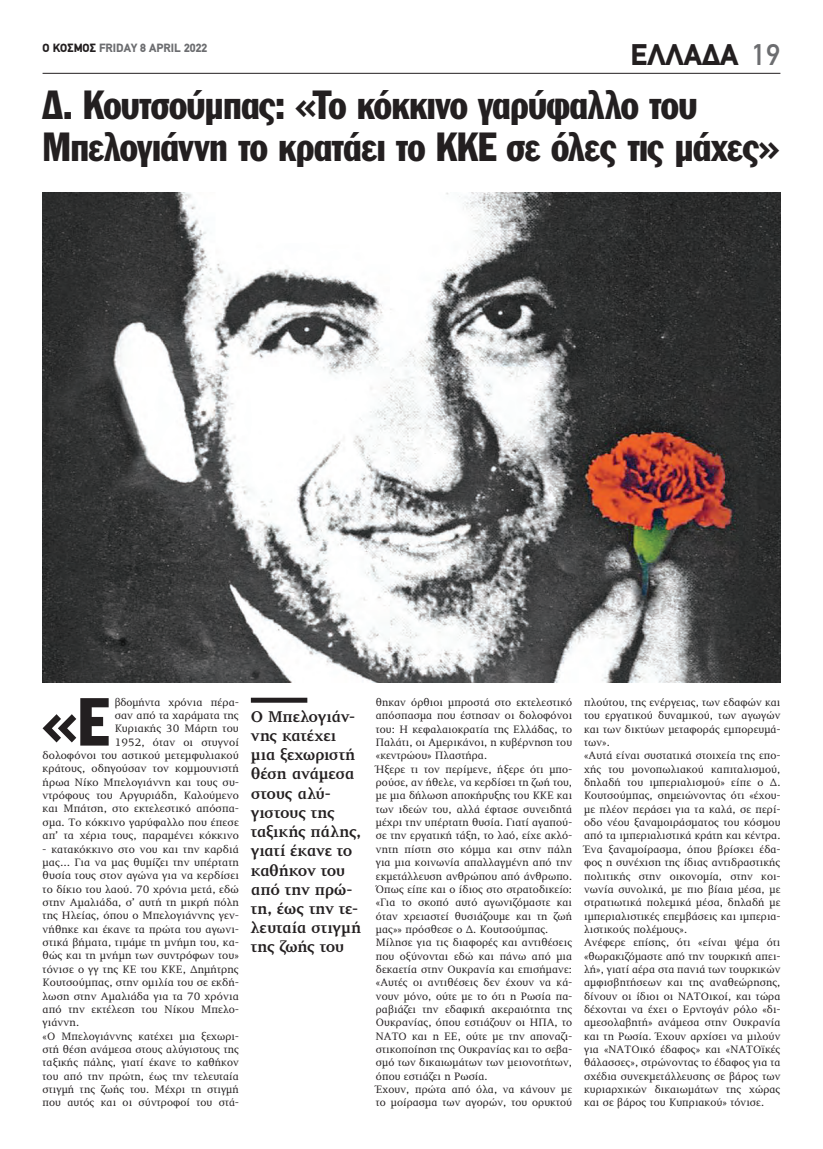
<style>
.page{position:relative;width:823px;height:1149px;background:#fff}
.page>*{position:absolute;margin:0;border:0;box-sizing:border-box;transform-origin:0 0}
.t1{font:66.6px "Franklin Gothic Greek Cond";color:#231f20}
.t2{font:40px/42px "Franklin Gothic Greek Cond";letter-spacing:-.015em;color:#231f20}
.t3{font:900 30px "PF Din Text";color:#231f20}
.t4{font:700 16px/19.2px "PF Diplomat";letter-spacing:-.015em;color:#231f20}
.t5{font:900 12px "PF Din Text";color:#6c6d70}
.t6{font:11px/13.3px "PF Diplomat";letter-spacing:.01em;color:#231f20}
.s1{color:#231f20}
.s2{font-weight:500;color:#6c6d70}
</style>
<div class="page">
<hr style="left:43px;top:73px;width:737px;height:1px;background:#231f20">
<div style="left:251px;top:697px;width:56px;height:5px;background:#231f20"></div>
<img style="left:43px;top:193px;width:737px;height:489px">
<p class="t5" style="left:43px;top:40px;width:166px"><span class="s1">Ο ΚΟΣΜΟΣ</span> FRIDAY 8 APRIL 2022</p>
<h3 class="t3" style="left:630px;top:37px;width:109px">ΕΛΛΑΔΑ</h3>
<h3 class="t3" style="left:637px;top:37px;width:144px">ΔΙΕΘΝΗ <span class="s2">19</span></h3>
<h2 class="t2" style="left:43px;top:84px;width:738px">Δ. Κουτσούμπας: «Το κόκκινο γαρύφαλλο του<br>Μπελογιάννη το κρατάει το ΚΚΕ σε όλες τις μάχες»</h2>
<p class="t6" style="left:43px;top:695px;width:198px;text-align:right">βδομήντα χρόνια πέρα-<br>σαν από τα χαράματα της<br>Κυριακής 30 Μάρτη του<br>1952, όταν οι στυγνοί<br>δολοφόνοι του αστικού μετεμφυλιακού κράτους, οδηγούσαν τον κομμουνιστή ήρωα Νίκο Μπελογιάννη και τους συ&shy;ντρόφους του Αργυριάδη, Καλούμενο και Μπάτση, στο εκτελεστικό απόσπα&shy;σμα. Το κόκκινο γαρύφαλλο που έπεσε απ’ τα χέρια τους, παραμένει κόκκινο</p>
<p class="t6" style="left:43px;top:842px;width:198px">- κατακόκκινο στο νου και την καρδιά μας… Για να μας θυμίζει την υπέρτατη θυσία τους στον αγώνα για να κερδίσει το δίκιο του λαού. 70 χρόνια μετά, εδώ στην Αμαλιάδα, σ’ αυτή τη μικρή πόλη της Ηλείας, όπου ο Μπελογιάννης γεν&shy;νήθηκε και έκανε τα πρώτα του αγωνι&shy;στικά βήματα, τιμάμε τη μνήμη του, κα&shy;θώς και τη μνήμη των συντρόφων του» τόνισε ο γγ της ΚΕ του ΚΚΕ, Δημήτρης Κουτσούμπας, στην ομιλία του σε εκδή&shy;λωση στην Αμαλιάδα για τα 70 χρόνια από την εκτέλεση του Νίκου Μπελο&shy;γιάννη.<br>«Ο Μπελογιάννης κατέχει μια ξεχωρι&shy;στή θέση ανάμεσα στους αλύγιστους της ταξικής πάλης, γιατί έκανε το καθήκον του από την πρώτη, έως την τελευταία στιγμή της ζωής του. Μέχρι τη στιγμή που αυτός και οι σύντροφοί του στά-</p>
<h1 class="t1" style="left:42px;top:684px;width:68px">«Ε</h1>
<h3 class="t4" style="left:251px;top:706px;width:112px">Ο Μπελογιάν&shy;νης κατέχει μια ξεχωριστή θέση ανάμεσα στους αλύ&shy;γιστους της ταξικής πάλης, γιατί έκανε το καθήκον του από την πρώ&shy;τη, έως την τε&shy;λευταία στιγμή της ζωής του</h3>
<p class="t6" style="left:375px;top:695px;width:198px">θηκαν όρθιοι μπροστά στο εκτελεστικό απόσπασμα που έστησαν οι δολοφόνοι του: Η κεφαλαιοκρατία της Ελλάδας, το Παλάτι, οι Αμερικάνοι, η κυβέρνηση του «κεντρώου» Πλαστήρα.<br>Ήξερε τι τον περίμενε, ήξερε ότι μπο&shy;ρούσε, αν ήθελε, να κερδίσει τη ζωή του, με μια δήλωση αποκήρυξης του ΚΚΕ και των ιδεών του, αλλά έφτασε συνειδητά μέχρι την υπέρτατη θυσία. Γιατί αγαπού&shy;σε την εργατική τάξη, το λαό, είχε ακλό&shy;νητη πίστη στο κόμμα και στην πάλη για μια κοινωνία απαλλαγμένη από την εκμετάλλευση ανθρώπου από άνθρωπο.<br>Όπως είπε και ο ίδιος στο στρατοδικείο: «Για το σκοπό αυτό αγωνιζόμαστε και όταν χρειαστεί θυσιάζουμε και τη ζωή μας»» πρόσθεσε ο Δ. Κουτσούμπας.<br>Μίλησε για τις διαφορές και αντιθέσεις που οξύνονται εδώ και πάνω από μια δεκαετία στην Ουκρανία και επισήμανε: «Αυτές οι αντιθέσεις δεν έχουν να κά&shy;νουν μόνο, ούτε με το ότι η Ρωσία πα&shy;ραβιάζει την εδαφική ακεραιότητα της Ουκρανίας, όπου εστιάζουν οι ΗΠΑ, το ΝΑΤΟ και η ΕΕ, ούτε με την αποναζι&shy;στικοποίηση της Ουκρανίας και το σεβα&shy;σμό των δικαιωμάτων των μειονοτήτων, όπου εστιάζει η Ρωσία.<br>Έχουν, πρώτα από όλα, να κάνουν με το μοίρασμα των αγορών, του ορυκτού</p>
<p class="t6" style="left:583px;top:695px;width:198px">πλούτου, της ενέργειας, των εδαφών και του εργατικού δυναμικού, των αγωγών και των δικτύων μεταφοράς εμπορευμά&shy;των».<br>«Aυτά είναι συστατικά στοιχεία της επο&shy;χής του μονοπωλιακού καπιταλισμού, δηλαδή του ιμπεριαλισμού» είπε ο Δ.<br>Κουτσούμπας, σημειώνοντας ότι «έχου&shy;με πλέον περάσει για τα καλά, σε περί&shy;οδο νέου ξαναμοιράσματος του κόσμου από τα ιμπεριαλιστικά κράτη και κέντρα.<br>Ένα ξαναμοίρασμα, όπου βρίσκει έδα&shy;φος η συνέχιση της ίδιας αντιδραστικής πολιτικής στην οικονομία, στην κοι&shy;νωνία συνολικά, με πιο βίαια μέσα, με στρατιωτικά πολεμικά μέσα, δηλαδή με ιμπεριαλιστικές επεμβάσεις και ιμπερια&shy;λιστικούς πολέμους».<br>Ανέφερε επίσης, ότι «είναι ψέμα ότι «θωρακιζόμαστε από την τουρκική απει&shy;λή», γιατί αέρα στα πανιά των τουρκικών αμφισβητήσεων και της αναθεώρησης, δίνουν οι ίδιοι οι ΝΑΤΟικοί, και τώρα δέχονται να έχει ο Ερντογάν ρόλο «δι&shy;αμεσολαβητή» ανάμεσα στην Ουκρανία και τη Ρωσία. Έχουν αρχίσει να μιλούν για «ΝΑΤΟικό έδαφος» και «ΝΑΤΟϊκές θάλασσες», στρώνοντας το έδαφος για τα σχέδια συνεκμετάλλευσης σε βάρος των κυριαρχικών δικαιωμάτων της χώρας και σε βάρος του Κυπριακού» τόνισε.</p>
</div>
